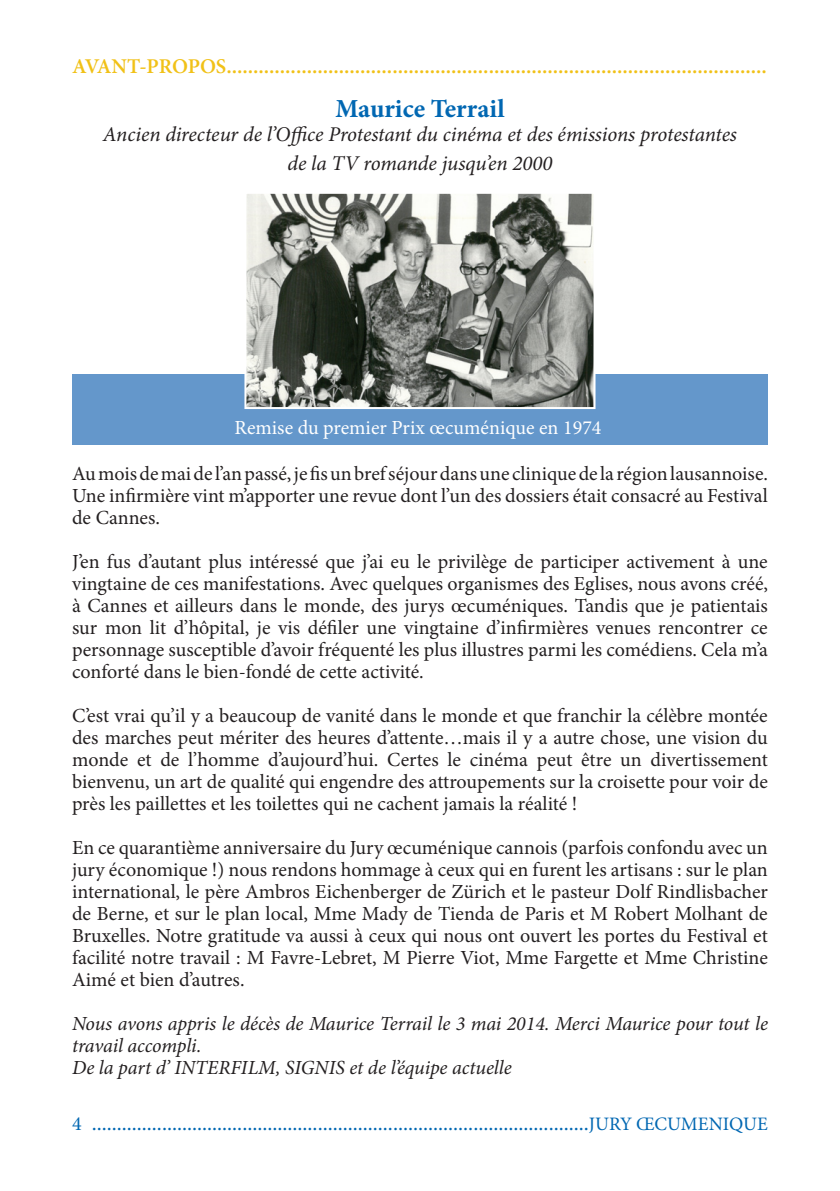
<style>
.page{position:relative;width:840px;height:1191px;background:#fff}
.page>*{position:absolute;margin:0;border:0;box-sizing:border-box;transform-origin:0 0}
.t1{font:700 26px "Minion Pro";color:#0167b2}
.t2{font:22px "Minion Pro";color:#0167b2}
.t3{font:600 22px "Minion Pro";color:#f1c117}
.t4{font:italic 21px "Minion Pro";letter-spacing:-.01em;color:#231f20}
.t5{font:20px/22px "Minion Pro";color:#231f20;text-align:justify}
.t6{font:italic 20px/22px "Minion Pro";letter-spacing:-.005em;color:#231f20}
.t7{font:20px "Minion Pro";color:#fff}
.s1{font-size:21px}
.s2{font-size:20px}
.s3{font-size:19px}
</style>
<div class="page">
<div style="left:72px;top:374px;width:695px;height:70px;background:#6497cb"></div>
<img style="left:247px;top:195px;width:345px;height:211px">
<div style="left:244px;top:192px;width:351px;height:217px;border:2px solid #fff"></div>
<p class="t3" style="left:72px;top:50px;width:696px"><span class="s1">AVANT-PROPOS</span>.....................................................................................................</p>
<p class="t1" style="left:335px;top:90px;width:171px">Maurice Terrail</p>
<p class="t4" style="left:103px;top:120px;width:635px">Ancien directeur de l’Office Protestant du cinéma et des émissions protestantes</p>
<p class="t4" style="left:287px;top:148px;width:266px">de la TV romande jusqu’en 2000</p>
<p class="t7" style="left:234px;top:414px;width:368px">Remise du premier Prix œcuménique en 1974</p>
<p class="t5" style="left:72px;top:462px;width:697px">Au mois de mai de l’an passé, je fis un bref séjour dans une clinique de la région lausannoise.<br>Une infirmière vint m’apporter une revue dont l’un des dossiers était consacré au Festival de Cannes.</p>
<p class="t5" style="left:72px;top:550px;width:697px">J’en fus d’autant plus intéressé que j’ai eu le privilège de participer activement à une vingtaine de ces manifestations. Avec quelques organismes des Eglises, nous avons créé, à Cannes et ailleurs dans le monde, des jurys œcuméniques. Tandis que je patientais sur mon lit d’hôpital, je vis défiler une vingtaine d’infirmières venues rencontrer ce personnage susceptible d’avoir fréquenté les plus illustres parmi les comédiens. Cela m’a conforté dans le bien-fondé de cette activité.</p>
<p class="t5" style="left:72px;top:704px;width:697px">C’est vrai qu’il y a beaucoup de vanité dans le monde et que franchir la célèbre montée des marches peut mériter des heures d’attente…mais il y a autre chose, une vision du monde et de l’homme d’aujourd’hui. Certes le cinéma peut être un divertissement bienvenu, un art de qualité qui engendre des attroupements sur la croisette pour voir de près les paillettes et les toilettes qui ne cachent jamais la réalité !</p>
<p class="t5" style="left:72px;top:836px;width:697px">En ce quarantième anniversaire du Jury œcuménique cannois (parfois confondu avec un jury économique !) nous rendons hommage à ceux qui en furent les artisans : sur le plan international, le père Ambros Eichenberger de Zürich et le pasteur Dolf Rindlisbacher de Berne, et sur le plan local, Mme Mady de Tienda de Paris et M Robert Molhant de Bruxelles. Notre gratitude va aussi à ceux qui nous ont ouvert les portes du Festival et facilité notre travail : M Favre-Lebret, M Pierre Viot, Mme Fargette et Mme Christine Aimé et bien d’autres.</p>
<p class="t6" style="left:72px;top:1012px;width:697px">Nous avons appris le décès de Maurice Terrail le 3 mai 2014. Merci Maurice pour tout le travail accompli.</p>
<p class="t6" style="left:72px;top:1056px;width:441px">De la part d’ INTERFILM, SIGNIS et de l’équipe actuelle</p>
<p class="t2" style="left:72px;top:1108px;width:697px"><span class="s2">4</span> ...................................................................................................<span class="s3">JURY ŒCUMENIQUE</span></p>
</div>
